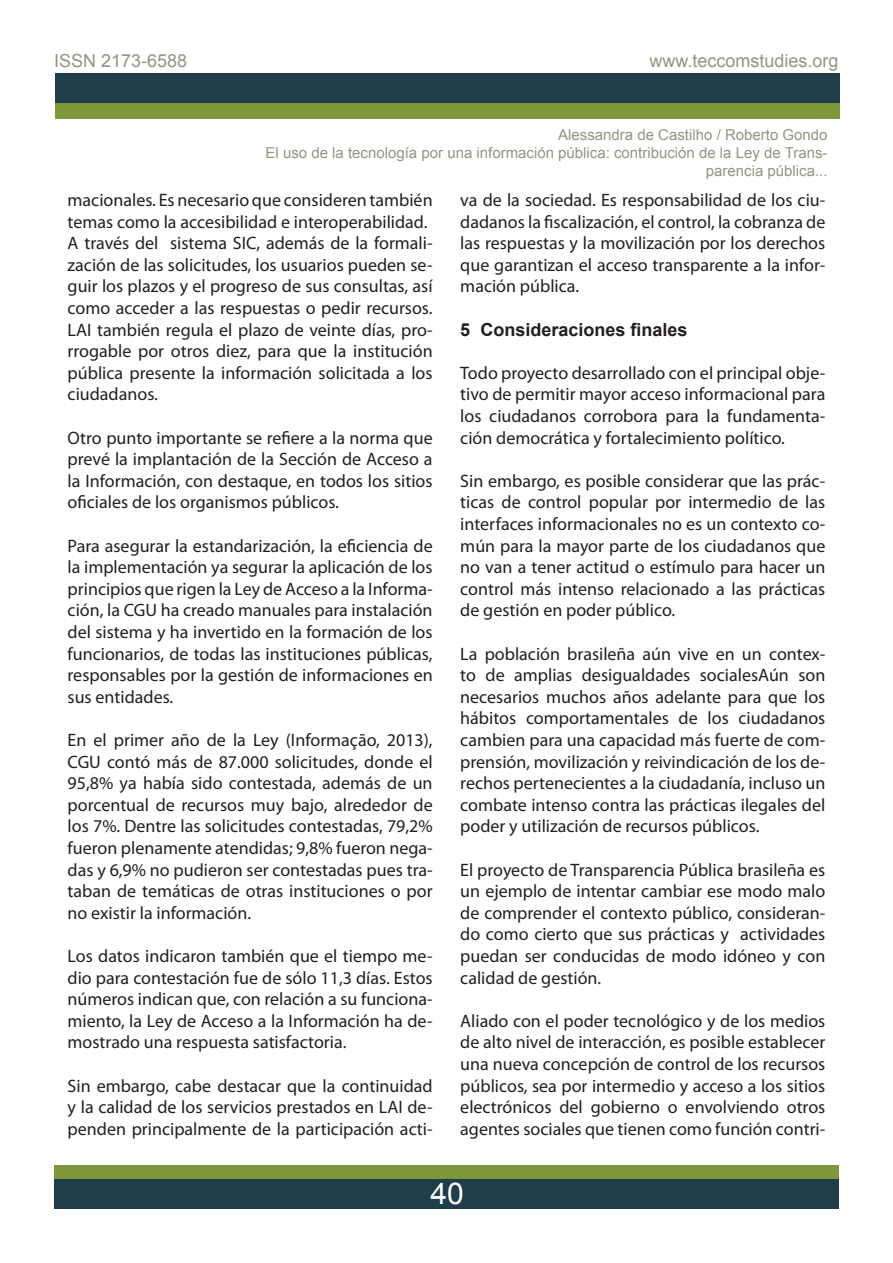
<style>
.page{position:relative;width:893px;height:1263px;background:#fff}
.page>*{position:absolute;margin:0;border:0;box-sizing:border-box;transform-origin:0 0}
.t1{font:30px "Arial";color:#fff}
.t2{font:18px/21.6px "Myriad Pro";color:#231f20;text-align:justify}
.t3{font:18px "Arial";color:#959383}
.t4{font:700 18px "Arial";color:#231f20}
.t5{font:15px/18px "Arial";color:#959383;text-align:right}
</style>
<div class="page">
<div style="left:54px;top:1165px;width:785px;height:29px;background:#80963a"></div>
<div style="left:54px;top:1179px;width:785px;height:29px;background:#203e49"></div>
<div style="left:55px;top:90px;width:784px;height:29px;background:#80963a"></div>
<div style="left:55px;top:73px;width:784px;height:29px;background:#203e49"></div>
<p class="t3" style="left:54px;top:49px;width:135px">ISSN 2173-6588</p>
<p class="t3" style="left:649px;top:49px;width:191px">www.teccomstudies.org</p>
<p class="t5" style="left:266px;top:126px;width:564px">Alessandra de Castilho / Roberto Gondo<br>El uso de la tecnología por una información pública: contribución de la Ley de Trans&shy;parencia pública...</p>
<p class="t2" style="left:68px;top:189px;width:367px;text-align:left">macionales. Es necesario que consideren también temas como la accesibilidad e interoperabilidad.<br>A través del sistema SIC, además de la formali&shy;zación de las solicitudes, los usuarios pueden se&shy;guir los plazos y el progreso de sus consultas, así como acceder a las respuestas o pedir recursos.<br>LAI también regula el plazo de veinte días, pro&shy;rrogable por otros diez, para que la institución pública presente la información solicitada a los ciudadanos.</p>
<p class="t2" style="left:68px;top:426px;width:367px">Otro punto importante se refiere a la norma que prevé la implantación de la Sección de Acceso a la Información, con destaque, en todos los sitios oficiales de los organismos públicos.</p>
<p class="t2" style="left:68px;top:534px;width:367px">Para asegurar la estandarización, la eficiencia de la implementación ya segurar la aplicación de los principios que rigen la Ley de Acceso a la Informa&shy;ción, la CGU ha creado manuales para instalación del sistema y ha invertido en la formación de los funcionarios, de todas las instituciones públicas, responsables por la gestión de informaciones en sus entidades.</p>
<p class="t2" style="left:68px;top:729px;width:367px">En el primer año de la Ley (Informação, 2013), CGU contó más de 87.000 solicitudes, donde el 95,8% ya había sido contestada, además de un porcentual de recursos muy bajo, alrededor de los 7%. Dentre las solicitudes contestadas, 79,2% fueron plenamente atendidas; 9,8% fueron nega&shy;das y 6,9% no pudieron ser contestadas pues tra&shy;taban de temáticas de otras instituciones o por no existir la información.</p>
<p class="t2" style="left:68px;top:945px;width:367px">Los datos indicaron también que el tiempo me&shy;dio para contestación fue de sólo 11,3 días. Estos números indican que, con relación a su funciona&shy;miento, la Ley de Acceso a la Información ha de&shy;mostrado una respuesta satisfactoria.</p>
<p class="t2" style="left:68px;top:1074px;width:367px">Sin embargo, cabe destacar que la continuidad y la calidad de los servicios prestados en LAI de&shy;penden principalmente de la participación acti-</p>
<p class="t2" style="left:460px;top:189px;width:367px">va de la sociedad. Es responsabilidad de los ciu&shy;dadanos la fiscalización, el control, la cobranza de las respuestas y la movilización por los derechos que garantizan el acceso transparente a la infor&shy;mación pública.</p>
<p class="t4" style="left:460px;top:317px;width:229px">5 Consideraciones finales</p>
<p class="t2" style="left:460px;top:362px;width:367px">Todo proyecto desarrollado con el principal obje&shy;tivo de permitir mayor acceso informacional para los ciudadanos corrobora para la fundamenta&shy;ción democrática y fortalecimiento político.</p>
<p class="t2" style="left:460px;top:470px;width:367px">Sin embargo, es posible considerar que las prác&shy;ticas de control popular por intermedio de las interfaces informacionales no es un contexto co&shy;mún para la mayor parte de los ciudadanos que no van a tener actitud o estímulo para hacer un control más intenso relacionado a las prácticas de gestión en poder público.</p>
<p class="t2" style="left:460px;top:642px;width:367px">La población brasileña aún vive en un contex&shy;to de amplias desigualdades socialesAún son necesarios muchos años adelante para que los hábitos comportamentales de los ciudadanos cambien para una capacidad más fuerte de com&shy;prensión, movilización y reivindicación de los de&shy;rechos pertenecientes a la ciudadanía, incluso un combate intenso contra las prácticas ilegales del poder y utilización de recursos públicos.</p>
<p class="t2" style="left:460px;top:858px;width:367px">El proyecto de Transparencia Pública brasileña es un ejemplo de intentar cambiar ese modo malo de comprender el contexto público, consideran&shy;do como cierto que sus prácticas y actividades puedan ser conducidas de modo idóneo y con calidad de gestión.</p>
<p class="t2" style="left:460px;top:1010px;width:367px">Aliado con el poder tecnológico y de los medios de alto nivel de interacción, es posible establecer una nueva concepción de control de los recursos públicos, sea por intermedio y acceso a los sitios electrónicos del gobierno o envolviendo otros agentes sociales que tienen como función contri-</p>
<h1 class="t1" style="left:431px;top:1174px;width:35px">40</h1>
</div>
